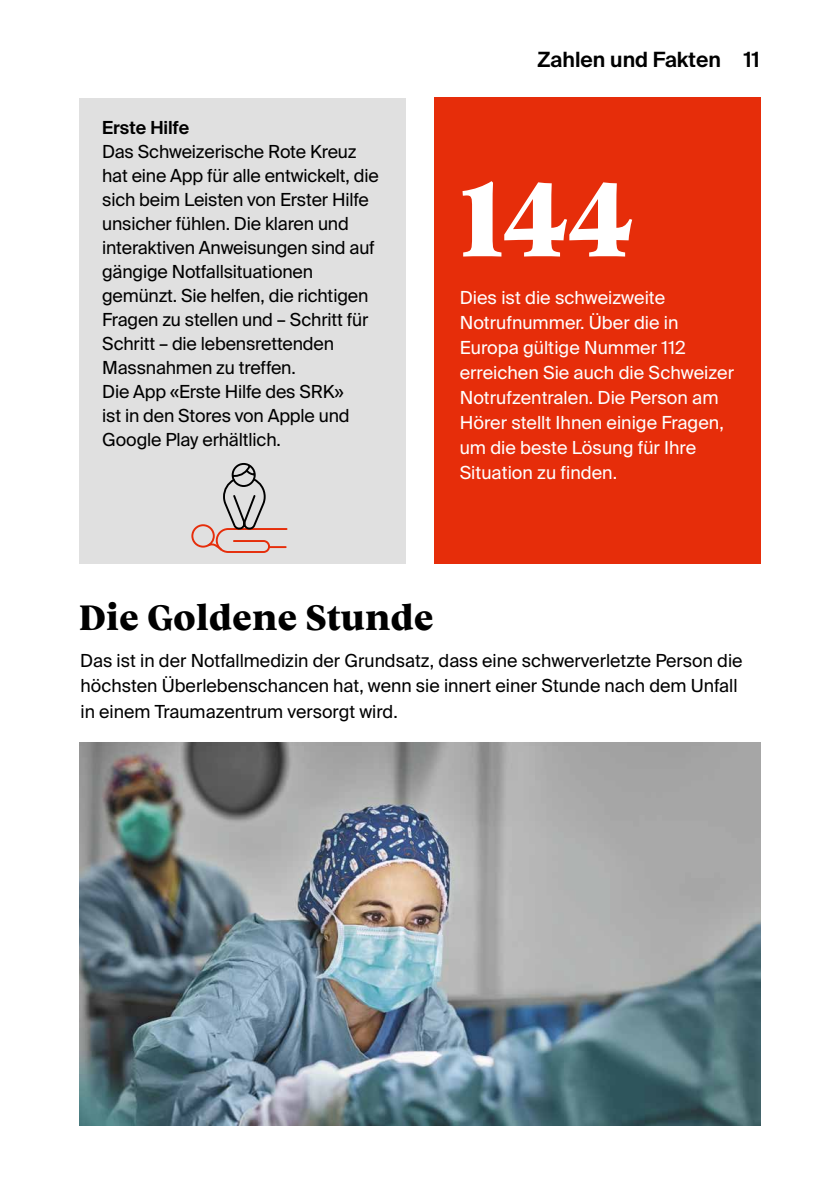
<style>
.page{position:relative;width:840px;height:1191px;background:#fff}
.page>*{position:absolute;margin:0;border:0;box-sizing:border-box;transform-origin:0 0}
.t1{font:800 108px "Vesterbro";color:#fff}
.t2{font:800 36px "Vesterbro";color:#000}
.t3{font:600 21px "Suisse Intl";color:#000}
.t4{font:18px/24px "Suisse Intl";letter-spacing:-.01em;color:#000}
.t5{font:18px/25px "Suisse Intl";color:#fff}
.t6{font:600 18px "Suisse Intl";color:#000}
</style>
<div class="page">
<img style="left:79px;top:742px;width:681px;height:383px">
<div style="left:434px;top:97px;width:326px;height:467px;background:#e62d0a"></div>
<div style="left:79px;top:98px;width:326px;height:466px;background:#e0e0e0"></div>
<svg style="left:191px;top:463px;width:97px;height:90px"></svg>
<p class="t6" style="left:102px;top:117px;width:89px">Erste Hilfe</p>
<p class="t4" style="left:102px;top:140px;width:278px">Das Schweizerische Rote Kreuz hat eine App für alle entwickelt, die sich beim Leisten von Erster Hilfe unsicher fühlen. Die klaren und interaktiven Anweisungen sind auf gängige Notfallsituationen gemünzt. Sie helfen, die richtigen<br>Fragen zu stellen und – Schritt für<br>Schritt – die lebensrettenden<br>Massnahmen zu treffen.<br>Die App «Erste Hilfe des SRK»<br>ist in den Stores von Apple und<br>Google Play erhältlich.</p>
<p class="t3" style="left:537px;top:47px;width:185px">Zahlen und Fakten</p>
<p class="t3" style="left:743px;top:47px;width:18px">11</p>
<h1 class="t1" style="left:459px;top:139px;width:175px">144</h1>
<p class="t5" style="left:459px;top:285px;width:276px">Dies ist die schweizweite<br>Notrufnummer. Über die in<br>Europa gültige Nummer 112 erreichen Sie auch die Schweizer<br>Notrufzentralen. Die Person am<br>Hörer stellt Ihnen einige Fragen, um die beste Lösung für Ihre<br>Situation zu finden.</p>
<h2 class="t2" style="left:79px;top:590px;width:356px">Die Goldene Stunde</h2>
<p class="t4" style="left:80px;top:647px;width:663px;line-height:25.6px">Das ist in der Notfallmedizin der Grundsatz, dass eine schwerverletzte Person die höchsten Überlebenschancen hat, wenn sie innert einer Stunde nach dem Unfall in einem Traumazentrum versorgt wird.</p>
</div>
